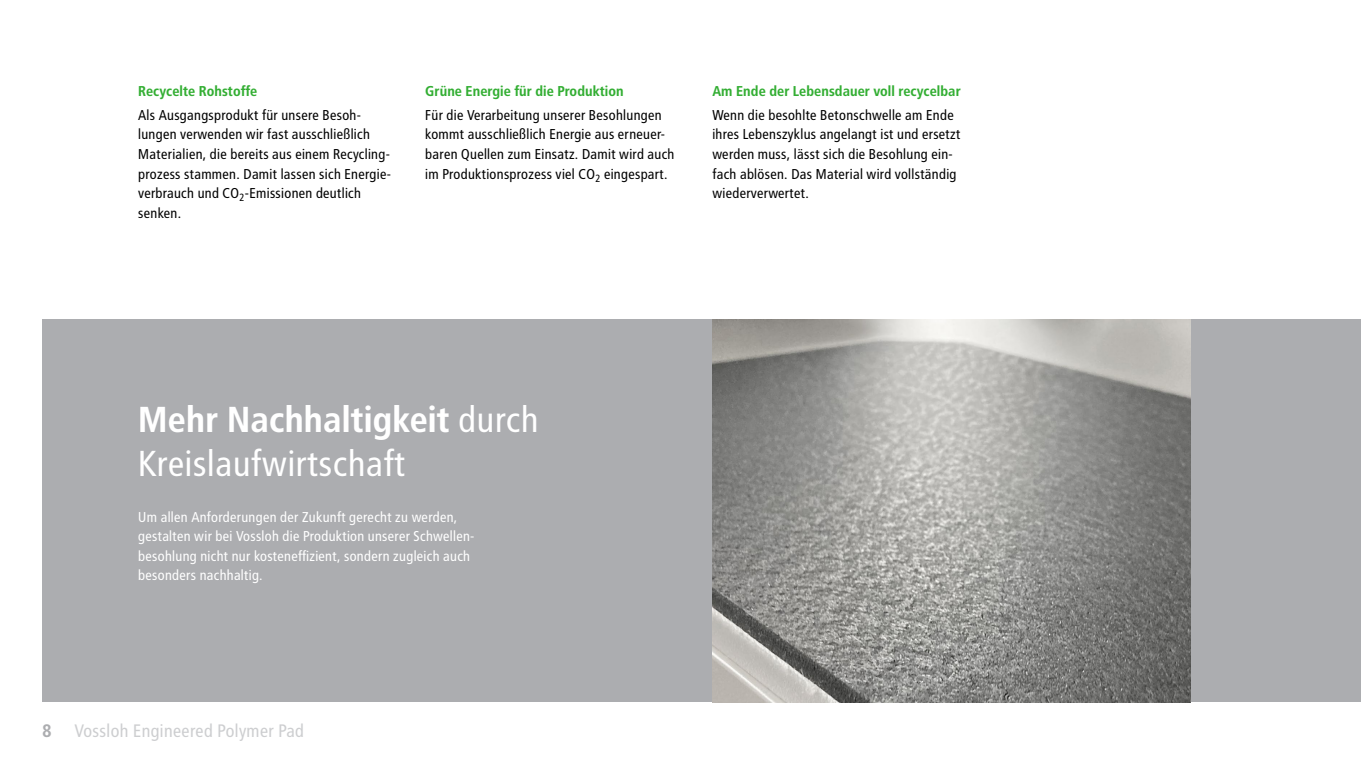
<style>
.page{position:relative;width:1361px;height:766px;background:#fff}
.page>*{position:absolute;margin:0;border:0;box-sizing:border-box;transform-origin:0 0}
.t1{font:36px/43.2px "Transit OT";letter-spacing:-.015em;color:#fff}
.t2{font:18px "Transit OT";letter-spacing:-.015em;color:#cdced0}
.t3{font:14.25px/19.5px "Transit OT";letter-spacing:-.015em;color:#000}
.t4{font:14.25px/19.5px "Transit OT";letter-spacing:-.015em;color:#fff}
.t5{font:700 14.25px "Transit OT";letter-spacing:-.015em;color:#33ae33}
.s1{font-weight:700}
.s2{font-weight:700;color:#acadb0}
</style>
<div class="page">
<div style="left:43px;top:319px;width:1318px;height:383px;background:#acadb0"></div>
<img style="left:712px;top:319px;width:479px;height:383px">
<p class="t5" style="left:138px;top:83px;width:121px">Recycelte Rohstoffe</p>
<p class="t3" style="left:138px;top:105px;width:255px">Als Ausgangsprodukt für unsere Besoh&shy;lungen verwenden wir fast ausschließlich Materialien, die bereits aus einem Recycling&shy;prozess stammen. Damit lassen sich Energie&shy;verbrauch und CO<sub>2</sub>-Emissionen deutlich senken.</p>
<p class="t5" style="left:425px;top:83px;width:200px">Grüne Energie für die Produktion</p>
<p class="t3" style="left:425px;top:105px;width:251px">Für die Verarbeitung unserer Besohlungen kommt ausschließlich Energie aus erneuer&shy;baren Quellen zum Einsatz. Damit wird auch im Produktionsprozess viel CO<sub>2</sub> eingespart.</p>
<p class="t5" style="left:712px;top:83px;width:250px">Am Ende der Lebensdauer voll recycelbar</p>
<p class="t3" style="left:712px;top:105px;width:250px">Wenn die besohlte Betonschwelle am Ende ihres Lebenszyklus angelangt ist und ersetzt werden muss, lässt sich die Besohlung ein&shy;fach ablösen. Das Material wird vollständig wiederverwertet.</p>
<h1 class="t1" style="left:138px;top:398px;width:403px"><span class="s1">Mehr Nachhaltigkeit</span> durch<br>Kreislaufwirtschaft</h1>
<p class="t4" style="left:138px;top:507px;width:338px">Um allen Anforderungen der Zukunft gerecht zu werden, gestalten wir bei Vossloh die Produktion unserer Schwellen&shy;besohlung nicht nur kosteneffizient, sondern zugleich auch besonders nachhaltig.</p>
<p class="t2" style="left:43px;top:720px;width:264px"><span class="s2">8</span> Vossloh Engineered Polymer Pad</p>
</div>
